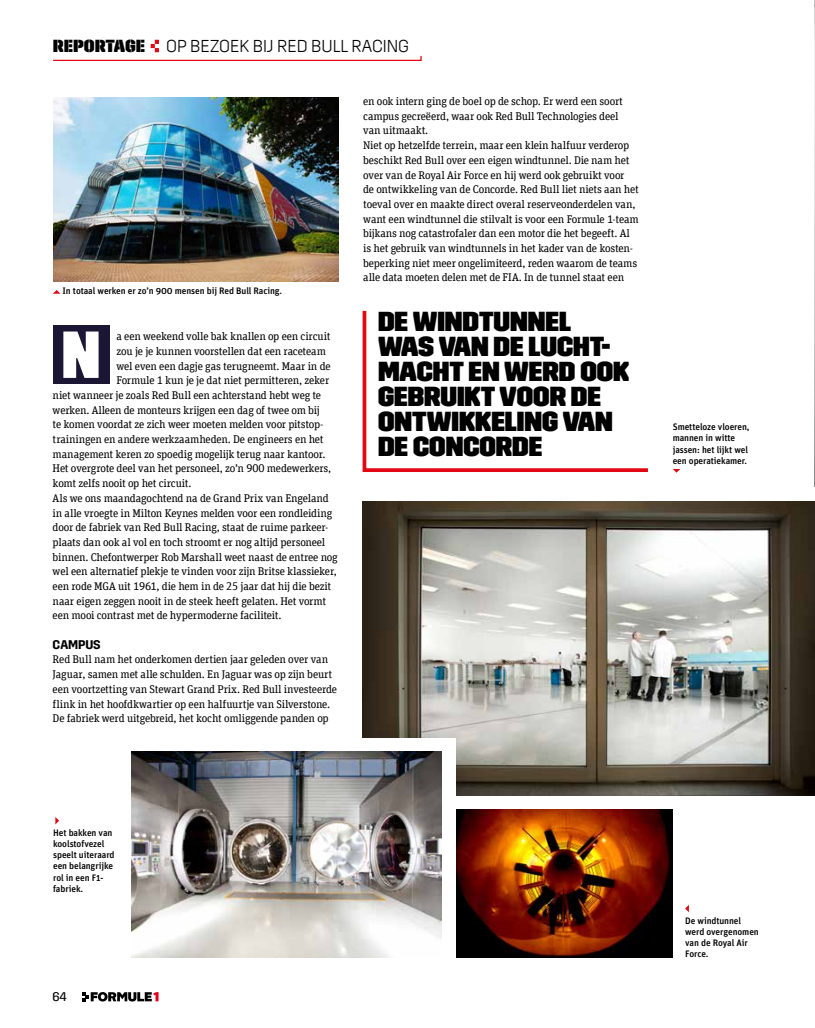
<style>
.page{position:relative;width:815px;height:1028px;background:#fff}
.page>*{position:absolute;margin:0;border:0;box-sizing:border-box;transform-origin:0 0}
.t1{font:semi-condensed 66.25px "Trim Poster";color:#fff}
.t2{font:27.5px/25px "Trim Poster";color:#000}
.t3{font:17.12px "Trim Web Light";color:#000}
.t4{font:700 12.5px "Trim Web Semi";letter-spacing:-.01em;color:#000}
.t5{font:12.5px "Trim Web Regular";color:#000}
.t6{font:11.12px/14.6px "Unit Slab Offc Pro";letter-spacing:-.015em;color:#000}
.t7{font:500 9.38px/11.2px "Unit";letter-spacing:-.01em;color:#000}
.s1{font-family:"Trim Stencil";font-weight:800;font-size:17.5px}
</style>
<div class="page">
<svg style="left:83px;top:992px;width:76px;height:9px"></svg>
<svg style="left:53px;top:40px;width:369px;height:21px"></svg>
<img style="left:814px;top:0;width:1px;height:487px">
<img style="left:456px;top:810px;width:217px;height:147px">
<img style="left:53px;top:97px;width:285px;height:184px">
<img style="left:362px;top:502px;width:453px;height:293px">
<div style="left:132px;top:738px;width:324px;height:219px;background:#fff"></div>
<img style="left:132px;top:752px;width:309px;height:205px">
<svg style="left:55px;top:817px;width:4px;height:7px"></svg>
<svg style="left:685px;top:905px;width:4px;height:7px"></svg>
<svg style="left:673px;top:469px;width:7px;height:4px"></svg>
<svg style="left:362px;top:310px;width:286px;height:162px"></svg>
<svg style="left:53px;top:290px;width:7px;height:4px"></svg>
<div style="left:53px;top:325px;width:56px;height:59px;background:#1b1633"></div>
<h3 class="t3" style="left:53px;top:37px;width:358px"><span class="s1">REPORTAGE</span> OP BEZOEK BIJ RED BULL RACING</h3>
<p class="t7" style="left:63px;top:285px;width:221px">In totaal werken er zo’n 900 mensen bij Red Bull Racing.</p>
<p class="t6" style="left:116px;top:329px;width:216px">a een weekend volle bak knallen op een circuit</p>
<p class="t6" style="left:116px;top:343px;width:211px">zou je je kunnen voorstellen dat een raceteam</p>
<p class="t6" style="left:116px;top:358px;width:216px">wel even een dagje gas terugneemt. Maar in de</p>
<p class="t6" style="left:116px;top:373px;width:214px">Formule 1 kun je je dat niet permitteren, zeker</p>
<p class="t6" style="left:53px;top:387px;width:270px">niet wanneer je zoals Red Bull een achterstand hebt weg te</p>
<p class="t6" style="left:53px;top:402px;width:269px">werken. Alleen de monteurs krijgen een dag of twee om bij</p>
<p class="t6" style="left:53px;top:417px;width:272px">te komen voordat ze zich weer moeten melden voor pitstop-</p>
<p class="t6" style="left:53px;top:431px;width:272px">trainingen en andere werkzaamheden. De engineers en het</p>
<p class="t6" style="left:53px;top:446px;width:274px">management keren zo spoedig mogelijk terug naar kantoor.</p>
<p class="t6" style="left:53px;top:461px;width:280px">Het overgrote deel van het personeel, zo’n 900 medewerkers,</p>
<p class="t6" style="left:53px;top:475px;width:140px">komt zelfs nooit op het circuit.</p>
<p class="t6" style="left:53px;top:490px;width:278px">Als we ons maandagochtend na de Grand Prix van Engeland</p>
<p class="t6" style="left:53px;top:505px;width:281px">in alle vroegte in Milton Keynes melden voor een rondleiding</p>
<p class="t6" style="left:53px;top:519px;width:277px">door de fabriek van Red Bull Racing, staat de ruime parkeer-</p>
<p class="t6" style="left:53px;top:534px;width:274px">plaats dan ook al vol en toch stroomt er nog altijd personeel</p>
<p class="t6" style="left:53px;top:549px;width:287px">binnen. Chefontwerper Rob Marshall weet naast de entree nog</p>
<p class="t6" style="left:53px;top:564px;width:286px">wel een alternatief plekje te vinden voor zijn Britse klassieker,</p>
<p class="t6" style="left:53px;top:578px;width:280px">een rode MGA uit 1961, die hem in de 25 jaar dat hij die bezit</p>
<p class="t6" style="left:53px;top:593px;width:275px">naar eigen zeggen nooit in de steek heeft gelaten. Het vormt</p>
<p class="t6" style="left:53px;top:608px;width:230px">een mooi contrast met de hypermoderne faciliteit.</p>
<p class="t4" style="left:53px;top:637px;width:49px">CAMPUS</p>
<p class="t6" style="left:53px;top:652px;width:286px">Red Bull nam het onderkomen dertien jaar geleden over van Jaguar, samen met alle schulden. En Jaguar was op zijn beurt een voortzetting van Stewart Grand Prix. Red Bull investeerde flink in het hoofdkwartier op een halfuurtje van Silverstone.<br>De fabriek werd uitgebreid, het kocht omliggende panden op</p>
<h1 class="t1" style="left:62px;top:316px;width:40px">N</h1>
<p class="t6" style="left:363px;top:94px;width:277px">en ook intern ging de boel op de schop. Er werd een soort campus gecreëerd, waar ook Red Bull Technologies deel van uitmaakt.<br>Niet op hetzelfde terrein, maar een klein halfuur verderop beschikt Red Bull over een eigen windtunnel. Die nam het over van de Royal Air Force en hij werd ook gebruikt voor<br>de ontwikkeling van de Concorde. Red Bull liet niets aan het toeval over en maakte direct overal reserveonderdelen van, want een windtunnel die stilvalt is voor een Formule 1-team bijkans nog catastrofaler dan een motor die het begeeft. Al is het gebruik van windtunnels in het kader van de kosten&shy;beperking niet meer ongelimiteerd, reden waarom de teams alle data moeten delen met de FIA. In de tunnel staat een</p>
<h2 class="t2" style="left:378px;top:309px;width:253px">DE WINDTUNNEL<br>WAS VAN DE LUCHT-<br>MACHT EN WERD OOK<br>GEBRUIKT VOOR DE<br>ONTWIKKELING VAN<br>DE CONCORDE</h2>
<p class="t7" style="left:673px;top:421px;width:78px">Smetteloze vloeren, mannen in witte jassen: het lijkt wel een operatiekamer.</p>
<p class="t7" style="left:53px;top:826px;width:63px">Het bakken van koolstofvezel speelt uiteraard een belangrijke rol in een F1- fabriek.</p>
<p class="t5" style="left:52px;top:990px;width:16px">64</p>
<p class="t7" style="left:685px;top:914px;width:75px">De windtunnel werd overgenomen van de Royal Air<br>Force.</p>
</div>
